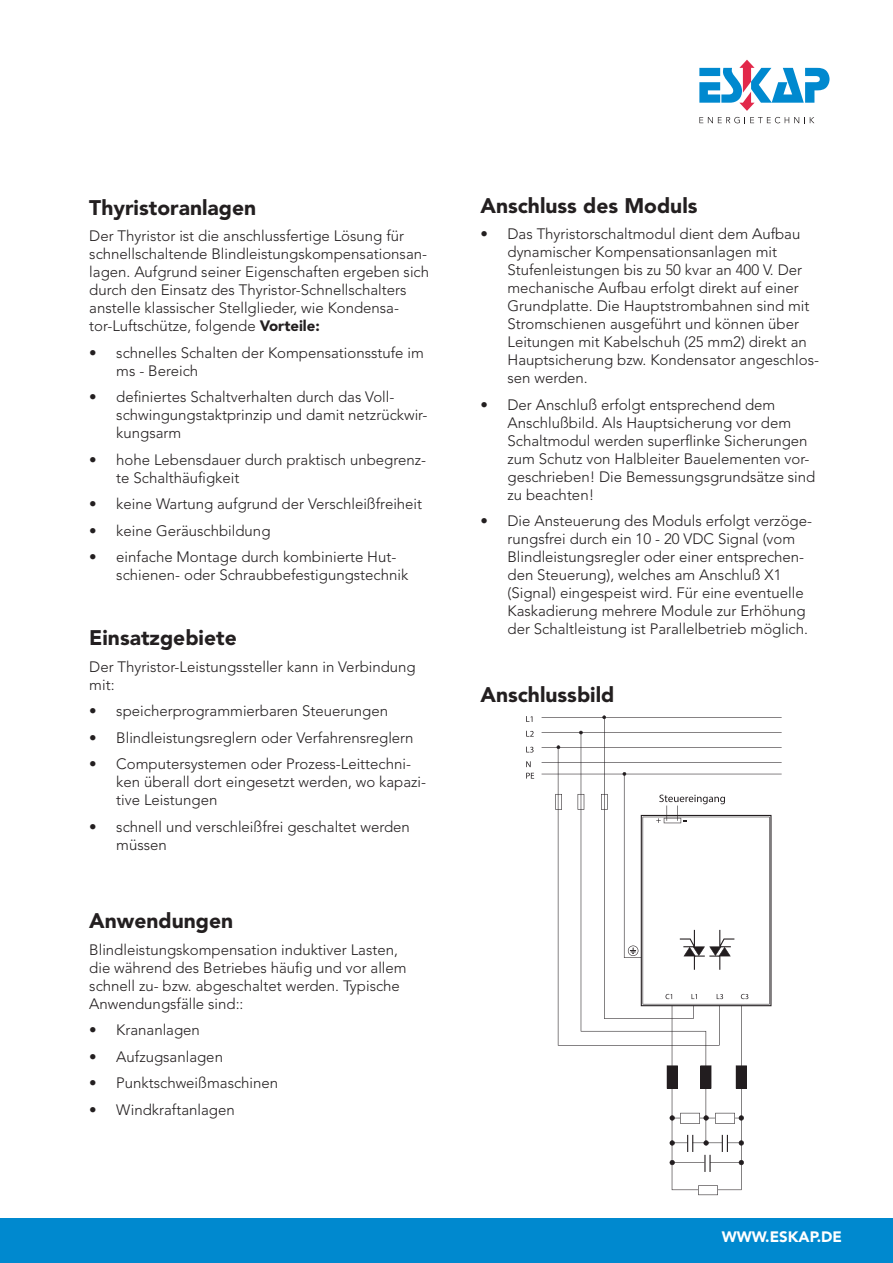
<style>
.page{position:relative;width:893px;height:1263px;background:#fff}
.page>*{position:absolute;margin:0;border:0;box-sizing:border-box;transform-origin:0 0}
.t1{font:900 21px "Avenir LT Std";color:#231f20}
.t2{font:300 15px/18px "Avenir LT Std";color:#231f20}
.t3{font:900 15px "Avenir LT Std";color:#fff}
.s1{font-weight:900}
</style>
<div class="page">
<div style="left:0;top:1218px;width:893px;height:45px;background:#0089cf"></div>
<svg style="left:699px;top:60px;width:130px;height:51px"></svg>
<svg style="left:699px;top:117px;width:115px;height:6px"></svg>
<svg style="left:526px;top:716px;width:6px;height:6px"></svg>
<hr style="left:542px;top:774px;width:240px;height:1px;background:#221d1f">
<hr style="left:542px;top:762px;width:240px;height:1px;background:#221d1f">
<hr style="left:542px;top:747px;width:240px;height:1px;background:#221d1f">
<hr style="left:542px;top:732px;width:240px;height:1px;background:#221d1f">
<hr style="left:542px;top:717px;width:240px;height:1px;background:#221d1f">
<svg style="left:555px;top:717px;width:187px;height:473px"></svg>
<svg style="left:667px;top:1065px;width:11px;height:23px"></svg>
<svg style="left:739px;top:1140px;width:5px;height:5px"></svg>
<svg style="left:739px;top:1160px;width:5px;height:5px"></svg>
<svg style="left:703px;top:1140px;width:6px;height:5px"></svg>
<svg style="left:670px;top:1140px;width:5px;height:5px"></svg>
<svg style="left:670px;top:1160px;width:5px;height:5px"></svg>
<svg style="left:700px;top:1065px;width:11px;height:23px"></svg>
<svg style="left:736px;top:1065px;width:11px;height:23px"></svg>
<svg style="left:670px;top:1113px;width:39px;height:11px"></svg>
<svg style="left:715px;top:1113px;width:29px;height:11px"></svg>
<svg style="left:698px;top:1185px;width:20px;height:10px"></svg>
<svg style="left:704px;top:1155px;width:7px;height:17px"></svg>
<svg style="left:722px;top:1135px;width:6px;height:17px"></svg>
<svg style="left:687px;top:1135px;width:6px;height:17px"></svg>
<svg style="left:526px;top:731px;width:8px;height:5px"></svg>
<svg style="left:526px;top:747px;width:8px;height:5px"></svg>
<svg style="left:526px;top:761px;width:5px;height:6px"></svg>
<svg style="left:526px;top:773px;width:8px;height:5px"></svg>
<svg style="left:623px;top:772px;width:148px;height:234px"></svg>
<h1 class="t1" style="left:89px;top:195px;width:168px">Thyristoranlagen</h1>
<p class="t2" style="left:89px;top:227px;width:341px">Der Thyristor ist die anschlussfertige Lösung für schnellschaltende Blindleistungskompensationsan&shy;lagen. Aufgrund seiner Eigenschaften ergeben sich durch den Einsatz des Thyristor-Schnellschalters anstelle klassischer Stellglieder, wie Kondensa&shy;tor-Luftschütze, folgende <span class="s1">Vorteile:</span></p>
<p class="t2" style="left:116px;top:344px;width:309px;text-indent:-27px">• schnelles Schalten der Kompensationsstufe im ms - Bereich</p>
<p class="t2" style="left:116px;top:388px;width:313px;text-indent:-27px">• definiertes Schaltverhalten durch das Voll&shy;schwingungstaktprinzip und damit netzrückwir&shy;kungsarm</p>
<p class="t2" style="left:116px;top:451px;width:311px;text-indent:-27px">• hohe Lebensdauer durch praktisch unbegrenz&shy;te Schalthäufigkeit</p>
<p class="t2" style="left:89px;top:495px;width:334px">• keine Wartung aufgrund der Verschleißfreiheit</p>
<p class="t2" style="left:89px;top:522px;width:183px">• keine Geräuschbildung</p>
<p class="t2" style="left:116px;top:548px;width:294px;text-indent:-27px">• einfache Montage durch kombinierte Hut&shy;schienen- oder Schraubbefestigungstechnik</p>
<h1 class="t1" style="left:89px;top:625px;width:149px">Einsatzgebiete</h1>
<p class="t2" style="left:89px;top:658px;width:328px">Der Thyristor-Leistungssteller kann in Verbindung mit:</p>
<p class="t2" style="left:89px;top:702px;width:300px">• speicherprogrammierbaren Steuerungen</p>
<p class="t2" style="left:89px;top:729px;width:326px">• Blindleistungsreglern oder Verfahrensreglern</p>
<p class="t2" style="left:116px;top:755px;width:311px;text-indent:-27px">• Computersystemen oder Prozess-Leittechni&shy;ken überall dort eingesetzt werden, wo kapazi&shy;tive Leistungen</p>
<p class="t2" style="left:116px;top:818px;width:295px;text-indent:-27px">• schnell und verschleißfrei geschaltet werden müssen</p>
<h1 class="t1" style="left:89px;top:908px;width:145px">Anwendungen</h1>
<p class="t2" style="left:89px;top:940px;width:319px">Blindleistungskompensation induktiver Lasten, die während des Betriebes häufig und vor allem schnell zu- bzw. abgeschaltet werden. Typische Anwendungsfälle sind::</p>
<p class="t2" style="left:89px;top:1021px;width:112px">• Krananlagen</p>
<p class="t2" style="left:89px;top:1047px;width:135px">• Aufzugsanlagen</p>
<p class="t2" style="left:89px;top:1074px;width:190px">• Punktschweißmaschinen</p>
<p class="t2" style="left:89px;top:1100px;width:147px">• Windkraftanlagen</p>
<h1 class="t1" style="left:480px;top:193px;width:219px">Anschluss des Moduls</h1>
<p class="t2" style="left:507px;top:225px;width:313px;text-indent:-27px">• Das Thyristorschaltmodul dient dem Aufbau dynamischer Kompensationsanlagen mit Stufenleistungen bis zu 50 kvar an 400 V. Der mechanische Aufbau erfolgt direkt auf einer Grundplatte. Die Hauptstrombahnen sind mit Stromschienen ausgeführt und können über Leitungen mit Kabelschuh (25 mm2) direkt an Hauptsicherung bzw. Kondensator angeschlos&shy;sen werden.</p>
<p class="t2" style="left:507px;top:395px;width:309px;text-indent:-27px">• Der Anschluß erfolgt entsprechend dem Anschlußbild. Als Hauptsicherung vor dem Schaltmodul werden superflinke Sicherungen zum Schutz von Halbleiter Bauelementen vor&shy;geschrieben! Die Bemessungsgrundsätze sind zu beachten!</p>
<p class="t2" style="left:507px;top:512px;width:306px;text-indent:-27px">• Die Ansteuerung des Moduls erfolgt verzöge&shy;rungsfrei durch ein 10 - 20 VDC Signal (vom Blindleistungsregler oder einer entsprechen&shy;den Steuerung), welches am Anschluß X1 (Signal) eingespeist wird. Für eine eventuelle Kaskadierung mehrere Module zur Erhöhung der Schaltleistung ist Parallelbetrieb möglich.</p>
<h1 class="t1" style="left:480px;top:681px;width:135px">Anschlussbild</h1>
<p class="t3" style="left:722px;top:1228px;width:122px">www.eskap.de</p>
</div>
